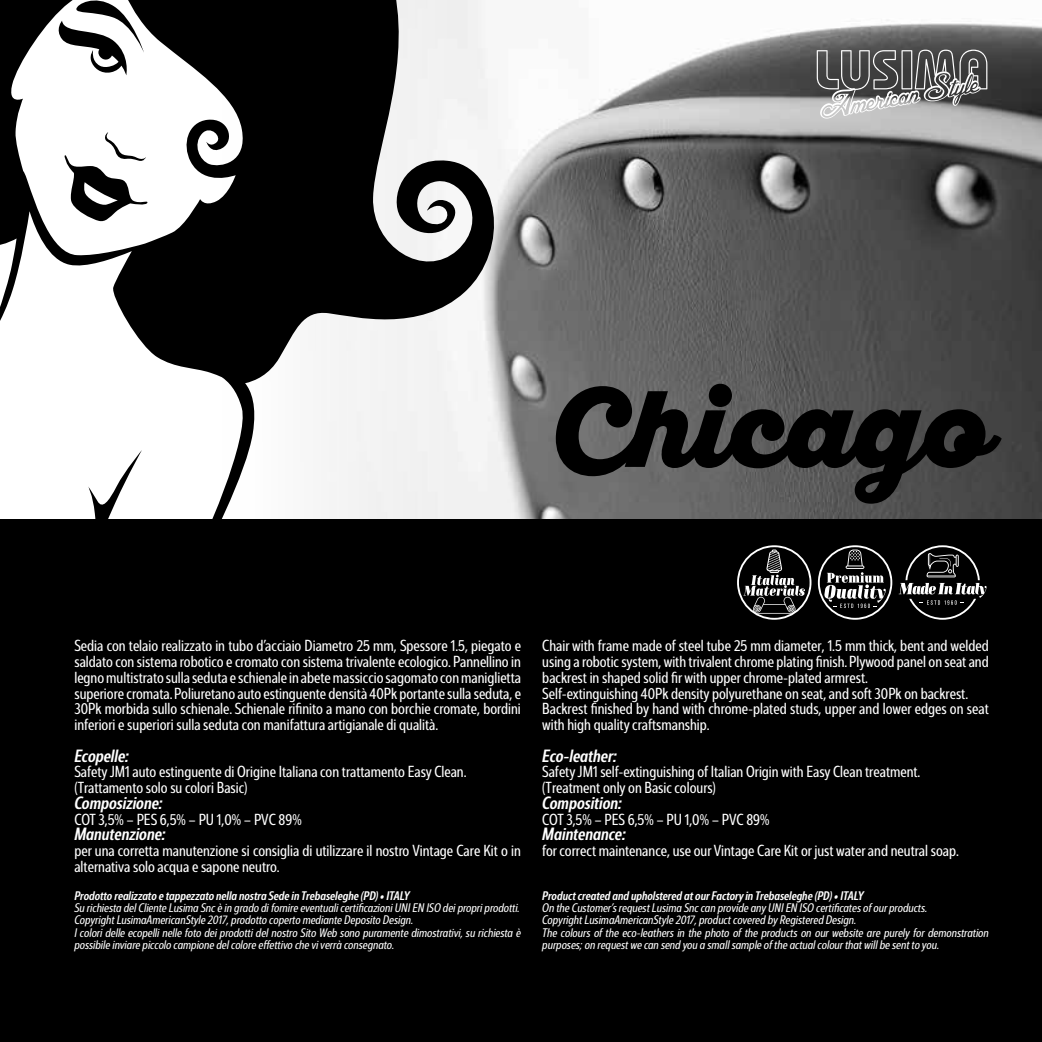
<style>
.page{position:relative;width:1042px;height:1042px;background:#fff}
.page>*{position:absolute;margin:0;border:0;box-sizing:border-box;transform-origin:0 0}
.t1{font:900 108.15px "Sant Elia Script";color:#000}
.t2{font:italic 600 17.5px "Interval Next Cond";color:#fff}
.t3{font:15.75px/15.8px "Interval Next Cond Reg";color:#fff}
.t4{font:italic 12.25px/12.2px "Interval Next Cond Reg";color:#fff}
.t5{font:italic 600 12.25px "Interval Next Cond";color:#fff}
</style>
<div class="page">
<img style="left:511px;top:20px;width:531px;height:500px">
<div style="left:0;top:520px;width:1042px;height:522px;background:#000"></div>
<svg style="left:0;top:0;width:511px;height:275px;fill:#000"></svg>
<svg style="left:0;top:275px;width:644px;height:245px"></svg>
<svg style="left:817px;top:50px;width:170px;height:69px;background:#808080"></svg>
<svg style="left:818px;top:545px;width:74px;height:75px"></svg>
<svg style="left:898px;top:545px;width:88px;height:75px"></svg>
<svg style="left:737px;top:545px;width:74px;height:75px"></svg>
<h1 class="t1" style="left:551px;top:366px;width:440px">Chicago</h1>
<p class="t3" style="left:74px;top:636px;width:448px;text-align:justify">Sedia con telaio realizzato in tubo d’acciaio Diametro 25 mm, Spessore 1.5, piegato e saldato con sistema robotico e cromato con sistema trivalente ecologico. Pannellino in legno multistrato sulla seduta e schienale in abete massiccio sagomato con maniglietta superiore cromata. Poliuretano auto estinguente densità 40Pk portante sulla seduta, e 30Pk morbida sullo schienale. Schienale rifinito a mano con borchie cromate, bordini inferiori e superiori sulla seduta con manifattura artigianale di qualità.</p>
<p class="t2" style="left:74px;top:742px;width:56px">Ecopelle:</p>
<p class="t3" style="left:74px;top:762px;width:394px">Safety JM1 auto estinguente di Origine Italiana con trattamento Easy Clean. (Trattamento solo su colori Basic)</p>
<p class="t2" style="left:74px;top:790px;width:90px">Composizione:</p>
<p class="t3" style="left:74px;top:810px;width:229px">COT 3,5% – PES 6,5% – PU 1,0% – PVC 89%</p>
<p class="t2" style="left:74px;top:821px;width:93px">Manutenzione:</p>
<p class="t3" style="left:74px;top:841px;width:448px">per una corretta manutenzione si consiglia di utilizzare il nostro Vintage Care Kit o in alternativa solo acqua e sapone neutro.</p>
<p class="t5" style="left:74px;top:886px;width:337px">Prodotto realizzato e tappezzato nella nostra Sede in Trebaseleghe (PD) • ITALY</p>
<p class="t4" style="left:74px;top:900px;width:448px">Su richiesta del Cliente Lusima Snc è in grado di fornire eventuali certificazioni UNI EN ISO dei propri prodotti.<br>Copyright LusimaAmericanStyle 2017, prodotto coperto mediante Deposito Design.<br>I colori delle ecopelli nelle foto dei prodotti del nostro Sito Web sono puramente dimostrativi, su richiesta è possibile inviare piccolo campione del colore effettivo che vi verrà consegnato.</p>
<p class="t3" style="left:542px;top:636px;width:448px">Chair with frame made of steel tube 25 mm diameter, 1.5 mm thick, bent and welded using a robotic system, with trivalent chrome plating finish. Plywood panel on seat and backrest in shaped solid fir with upper chrome-plated armrest.<br>Self-extinguishing 40Pk density polyurethane on seat, and soft 30Pk on backrest.<br>Backrest finished by hand with chrome-plated studs, upper and lower edges on seat with high quality craftsmanship.</p>
<p class="t2" style="left:542px;top:742px;width:76px">Eco-leather:</p>
<p class="t3" style="left:542px;top:762px;width:380px">Safety JM1 self-extinguishing of Italian Origin with Easy Clean treatment. (Treatment only on Basic colours)</p>
<p class="t2" style="left:542px;top:790px;width:81px">Composition:</p>
<p class="t3" style="left:542px;top:810px;width:229px">COT 3,5% – PES 6,5% – PU 1,0% – PVC 89%</p>
<p class="t2" style="left:542px;top:821px;width:85px">Maintenance:</p>
<p class="t3" style="left:542px;top:841px;width:418px">for correct maintenance, use our Vintage Care Kit or just water and neutral soap.</p>
<p class="t5" style="left:542px;top:886px;width:323px">Product created and upholstered at our Factory in Trebaseleghe (PD) • ITALY</p>
<p class="t4" style="left:542px;top:900px;width:448px">On the Customer’s request Lusima Snc can provide any UNI EN ISO certificates of our products.<br>Copyright LusimaAmericanStyle 2017, product covered by Registered Design.<br>The colours of the eco-leathers in the photo of the products on our website are purely for demonstration purposes; on request we can send you a small sample of the actual colour that will be sent to you.</p>
</div>
